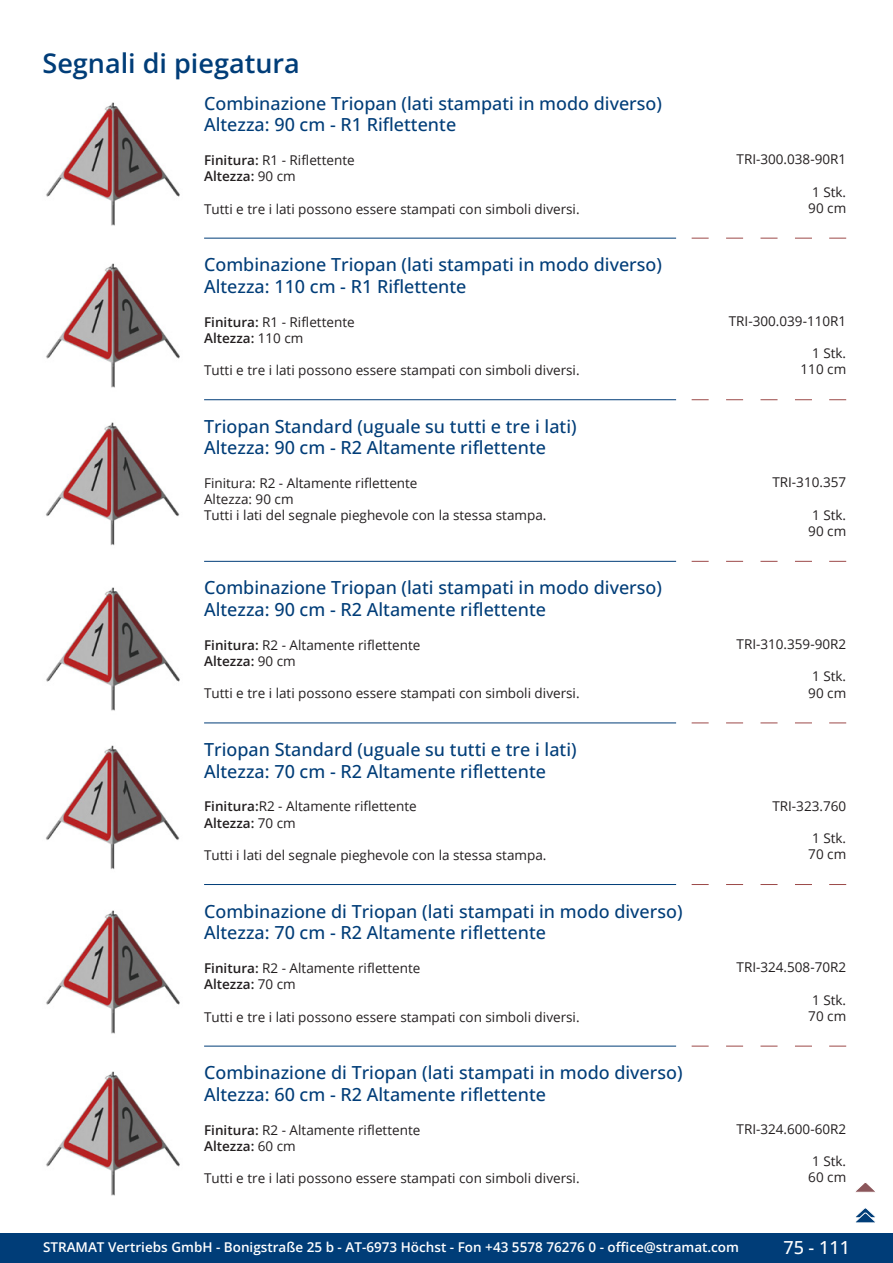
<style>
.page{position:relative;width:893px;height:1263px;background:#fff}
.page>*{position:absolute;margin:0;border:0;box-sizing:border-box;transform-origin:0 0}
.GruppeName{font:600 27px "Open Sans";color:#003d78}
.ArtikelName{font:500 18px/21.6px "Open Sans";color:#003d78}
.t1{font:500 18px "Open Sans";color:#fff}
.Beschreibung{font:13.5px/16.2px "Open Sans";color:#231f20}
.ArtikelNummer{font:13.5px "Open Sans";color:#231f20}
.t2{font:600 13.5px "Open Sans";color:#fff}
.s1{font-weight:600}
</style>
<div class="page">
<div style="left:0;top:1233px;width:893px;height:30px;background:#003d78"></div>
<img style="left:46px;top:102px;width:134px;height:124px">
<img style="left:46px;top:263px;width:134px;height:125px">
<svg style="left:692px;top:238px;width:17px;height:1px"></svg>
<svg style="left:726px;top:238px;width:17px;height:1px"></svg>
<svg style="left:760px;top:238px;width:17px;height:1px"></svg>
<svg style="left:795px;top:238px;width:17px;height:1px"></svg>
<svg style="left:829px;top:238px;width:17px;height:1px"></svg>
<hr style="left:204px;top:238px;width:472px;height:1px;background:#003d78">
<img style="left:46px;top:422px;width:134px;height:124px">
<svg style="left:692px;top:399px;width:17px;height:1px"></svg>
<svg style="left:726px;top:399px;width:17px;height:1px"></svg>
<svg style="left:760px;top:399px;width:17px;height:1px"></svg>
<svg style="left:795px;top:399px;width:17px;height:1px"></svg>
<svg style="left:829px;top:399px;width:17px;height:1px"></svg>
<hr style="left:204px;top:399px;width:472px;height:1px;background:#003d78">
<img style="left:46px;top:587px;width:134px;height:124px">
<svg style="left:692px;top:561px;width:17px;height:1px"></svg>
<svg style="left:726px;top:561px;width:17px;height:1px"></svg>
<svg style="left:760px;top:561px;width:17px;height:1px"></svg>
<svg style="left:795px;top:561px;width:17px;height:1px"></svg>
<svg style="left:829px;top:561px;width:17px;height:1px"></svg>
<hr style="left:204px;top:561px;width:472px;height:1px;background:#003d78">
<img style="left:46px;top:745px;width:134px;height:124px">
<svg style="left:692px;top:723px;width:17px;height:1px"></svg>
<svg style="left:726px;top:723px;width:17px;height:1px"></svg>
<svg style="left:760px;top:723px;width:17px;height:1px"></svg>
<svg style="left:795px;top:723px;width:17px;height:1px"></svg>
<svg style="left:829px;top:723px;width:17px;height:1px"></svg>
<hr style="left:204px;top:723px;width:472px;height:1px;background:#003d78">
<img style="left:46px;top:910px;width:134px;height:124px">
<svg style="left:692px;top:884px;width:17px;height:1px"></svg>
<svg style="left:726px;top:884px;width:17px;height:1px"></svg>
<svg style="left:760px;top:884px;width:17px;height:1px"></svg>
<svg style="left:795px;top:884px;width:17px;height:1px"></svg>
<svg style="left:829px;top:884px;width:17px;height:1px"></svg>
<hr style="left:204px;top:884px;width:472px;height:1px;background:#003d78">
<img style="left:46px;top:1071px;width:134px;height:125px">
<svg style="left:692px;top:1046px;width:17px;height:1px"></svg>
<svg style="left:726px;top:1046px;width:17px;height:1px"></svg>
<svg style="left:760px;top:1046px;width:17px;height:1px"></svg>
<svg style="left:795px;top:1046px;width:17px;height:1px"></svg>
<svg style="left:829px;top:1046px;width:17px;height:1px"></svg>
<hr style="left:204px;top:1046px;width:472px;height:1px;background:#003d78">
<svg style="left:856px;top:1183px;width:19px;height:9px"></svg>
<svg style="left:855px;top:1208px;width:21px;height:15px"></svg>
<p class="GruppeName" style="left:43px;top:44px;width:259px">Segnali di piegatura</p>
<p class="ArtikelName" style="left:204px;top:92px;width:459px">Combinazione Triopan (lati stampati in modo diverso)<br>Altezza: 90 cm - R1 Riflettente</p>
<p class="Beschreibung" style="left:204px;top:152px;width:152px"><span class="s1">Finitura:</span> R1 - Riflettente<br><span class="s1">Altezza:</span> 90 cm</p>
<p class="Beschreibung" style="left:204px;top:200px;width:377px">Tutti e tre i lati possono essere stampati con simboli diversi.</p>
<p class="ArtikelName" style="left:204px;top:253px;width:459px">Combinazione Triopan (lati stampati in modo diverso)<br>Altezza: 110 cm - R1 Riflettente</p>
<p class="Beschreibung" style="left:204px;top:313px;width:152px"><span class="s1">Finitura:</span> R1 - Riflettente<br><span class="s1">Altezza:</span> 110 cm</p>
<p class="Beschreibung" style="left:204px;top:362px;width:377px">Tutti e tre i lati possono essere stampati con simboli diversi.</p>
<p class="ArtikelNummer" style="left:736px;top:150px;width:111px">TRI-300.038-90R1</p>
<p class="ArtikelNummer" style="left:812px;top:182px;width:36px">1 Stk.</p>
<p class="ArtikelNummer" style="left:808px;top:199px;width:39px">90 cm</p>
<p class="ArtikelNummer" style="left:729px;top:312px;width:119px">TRI-300.039-110R1</p>
<p class="ArtikelNummer" style="left:812px;top:344px;width:36px">1 Stk.</p>
<p class="ArtikelNummer" style="left:800px;top:360px;width:47px">110 cm</p>
<p class="ArtikelName" style="left:204px;top:415px;width:374px">Triopan Standard (uguale su tutti e tre i lati)<br>Altezza: 90 cm - R2 Altamente riflettente</p>
<p class="Beschreibung" style="left:204px;top:474px;width:344px">Finitura: R2 - Altamente riflettente<br>Altezza: 90 cm<br>Tutti i lati del segnale pieghevole con la stessa stampa.</p>
<p class="ArtikelNummer" style="left:772px;top:473px;width:75px">TRI-310.357</p>
<p class="ArtikelNummer" style="left:812px;top:506px;width:36px">1 Stk.</p>
<p class="ArtikelNummer" style="left:808px;top:522px;width:39px">90 cm</p>
<p class="ArtikelName" style="left:204px;top:576px;width:459px">Combinazione Triopan (lati stampati in modo diverso)<br>Altezza: 90 cm - R2 Altamente riflettente</p>
<p class="Beschreibung" style="left:204px;top:636px;width:218px"><span class="s1">Finitura:</span> R2 - Altamente riflettente<br><span class="s1">Altezza:</span> 90 cm</p>
<p class="Beschreibung" style="left:204px;top:685px;width:377px">Tutti e tre i lati possono essere stampati con simboli diversi.</p>
<p class="ArtikelName" style="left:204px;top:738px;width:374px">Triopan Standard (uguale su tutti e tre i lati)<br>Altezza: 70 cm - R2 Altamente riflettente</p>
<p class="Beschreibung" style="left:204px;top:798px;width:214px"><span class="s1">Finitura:</span>R2 - Altamente riflettente<br><span class="s1">Altezza:</span> 70 cm</p>
<p class="Beschreibung" style="left:204px;top:847px;width:344px">Tutti i lati del segnale pieghevole con la stessa stampa.</p>
<p class="ArtikelName" style="left:204px;top:900px;width:480px">Combinazione di Triopan (lati stampati in modo diverso)<br>Altezza: 70 cm - R2 Altamente riflettente</p>
<p class="Beschreibung" style="left:204px;top:960px;width:218px"><span class="s1">Finitura:</span> R2 - Altamente riflettente<br><span class="s1">Altezza:</span> 70 cm</p>
<p class="Beschreibung" style="left:204px;top:1008px;width:377px">Tutti e tre i lati possono essere stampati con simboli diversi.</p>
<p class="ArtikelName" style="left:204px;top:1061px;width:480px">Combinazione di Triopan (lati stampati in modo diverso)<br>Altezza: 60 cm - R2 Altamente riflettente</p>
<p class="Beschreibung" style="left:204px;top:1121px;width:218px"><span class="s1">Finitura:</span> R2 - Altamente riflettente<br><span class="s1">Altezza:</span> 60 cm</p>
<p class="Beschreibung" style="left:204px;top:1170px;width:377px">Tutti e tre i lati possono essere stampati con simboli diversi.</p>
<p class="ArtikelNummer" style="left:736px;top:635px;width:111px">TRI-310.359-90R2</p>
<p class="ArtikelNummer" style="left:812px;top:667px;width:36px">1 Stk.</p>
<p class="ArtikelNummer" style="left:808px;top:683px;width:39px">90 cm</p>
<p class="ArtikelNummer" style="left:772px;top:796px;width:75px">TRI-323.760</p>
<p class="ArtikelNummer" style="left:812px;top:829px;width:36px">1 Stk.</p>
<p class="ArtikelNummer" style="left:808px;top:845px;width:39px">70 cm</p>
<p class="ArtikelNummer" style="left:736px;top:958px;width:111px">TRI-324.508-70R2</p>
<p class="ArtikelNummer" style="left:812px;top:990px;width:36px">1 Stk.</p>
<p class="ArtikelNummer" style="left:808px;top:1007px;width:39px">70 cm</p>
<p class="ArtikelNummer" style="left:736px;top:1120px;width:111px">TRI-324.600-60R2</p>
<p class="ArtikelNummer" style="left:812px;top:1152px;width:36px">1 Stk.</p>
<p class="ArtikelNummer" style="left:808px;top:1168px;width:39px">60 cm</p>
<p class="t2" style="left:43px;top:1238px;width:698px">STRAMAT Vertriebs GmbH - Bonigstraße 25 b - AT-6973 Höchst - Fon +43 5578 76276 0 - office@stramat.com</p>
<h2 class="t1" style="left:783px;top:1234px;width:68px">75 - 111</h2>
</div>
